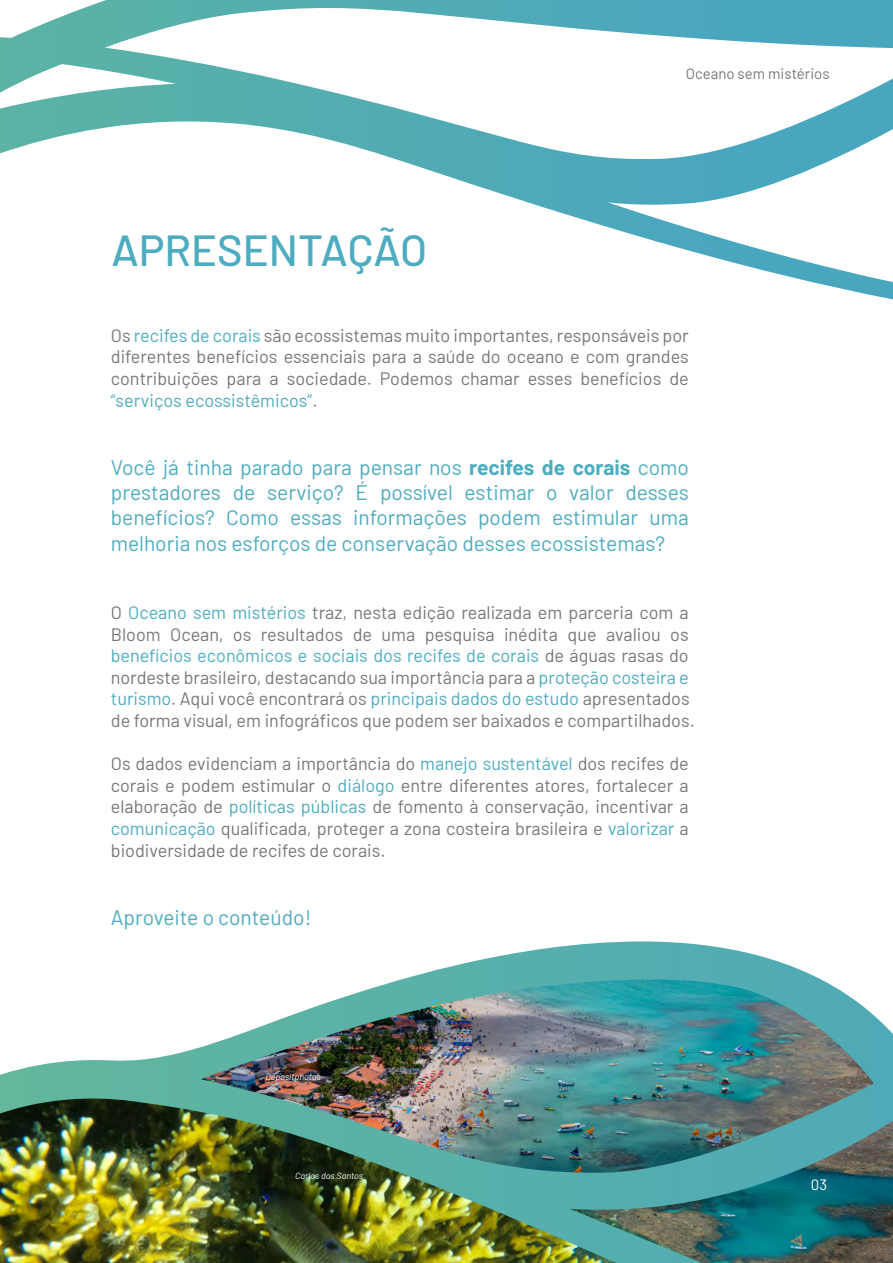
<style>
.page{position:relative;width:893px;height:1263px;background:#fff}
.page>*{position:absolute;margin:0;border:0;box-sizing:border-box;transform-origin:0 0}
.t1{font:500 43.5px "Barlow";color:#4dacbf}
.t2{font:21px/25.2px "Barlow";color:#4dacbf;text-align:justify}
.t3{font:18px/21.6px "Barlow";color:#777;text-align:justify}
.t4{font:15px "Barlow";color:#777}
.t5{font:15px "Barlow";color:#fff}
.t6{font:italic 9px "Barlow";color:#f6f6f6}
.s1{color:#4dacbf}
.s2{font-weight:700}
</style>
<div class="page">
<svg style="left:0;top:0;width:893px;height:299px"></svg>
<img style="left:0;top:941px;width:893px;height:322px">
<h1 class="t1" style="left:111px;top:219px;width:317px">APRESENTAÇÃO</h1>
<p class="t4" style="left:686px;top:62px;width:145px">Oceano sem mistérios</p>
<p class="t3" style="left:111px;top:323px;width:579px">Os <span class="s1">recifes de corais</span> são ecossistemas muito importantes, responsáveis por diferentes benefícios essenciais para a saúde do oceano e com grandes contribuições para a sociedade. Podemos chamar esses benefícios de <span class="s1">“serviços ecossistêmicos”</span>.</p>
<p class="t2" style="left:111px;top:453px;width:579px">Você já tinha parado para pensar nos <span class="s2">recifes de corais</span> como prestadores de serviço? É possível estimar o valor desses benefícios? Como essas informações podem estimular uma melhoria nos esforços de conservação desses ecossistemas?</p>
<p class="t3" style="left:111px;top:600px;width:585px;text-align:left">O <span class="s1">Oceano sem mistérios</span> traz, nesta edição realizada em parceria com a Bloom Ocean, os resultados de uma pesquisa inédita que avaliou os <span class="s1">benefícios econômicos e sociais dos recifes de corais</span> de águas rasas do nordeste brasileiro, destacando sua importância para a <span class="s1">proteção costeira e turismo</span>. Aqui você encontrará os <span class="s1">principais dados do estudo</span> apresentados de forma visual, em infográficos que podem ser baixados e compartilhados.</p>
<p class="t3" style="left:111px;top:751px;width:579px">Os dados evidenciam a importância do <span class="s1">manejo sustentável</span> dos recifes de corais e podem estimular o <span class="s1">diálogo</span> entre diferentes atores, fortalecer a elaboração de <span class="s1">políticas públicas</span> de fomento à conservação, incentivar a <span class="s1">comunicação</span> qualificada, proteger a zona costeira brasileira e <span class="s1">valorizar</span> a biodiversidade de recifes de corais.</p>
<p class="t2" style="left:111px;top:903px;width:202px">Aproveite o conteúdo!</p>
<p class="t6" style="left:265px;top:1070px;width:57px">Depositphotos</p>
<p class="t6" style="left:295px;top:1169px;width:69px">Carlos dos Santos</p>
<p class="t5" style="left:811px;top:1174px;width:18px">03</p>
</div>
